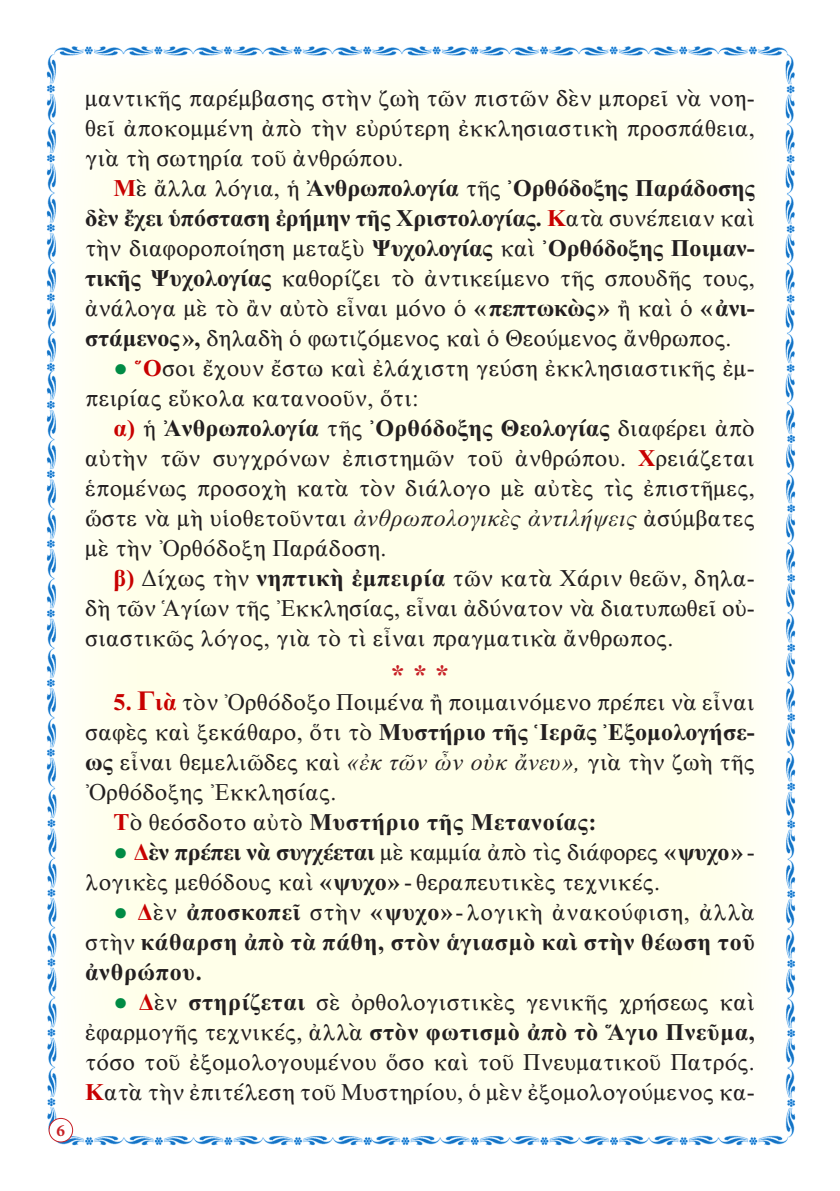
<style>
.page{position:relative;width:840px;height:1191px;background:#fff}
.page>*{position:absolute;margin:0;border:0;box-sizing:border-box;transform-origin:0 0}
.Asteriskoi{font:28px "CTOS New Times Bold Test 1";color:#c72026}
.t1{font:24px/30px "CTOS New Times Roman Test 1";letter-spacing:.01em;color:#231f20;text-align:justify}
.t2{font:24px/30px "CTOS New Times Bold Test 1";letter-spacing:.03em;color:#231f20;text-align:justify}
.t3{font:700 17px "Minion Pro";color:#c72026}
.s1{font-family:"CTOS New Times Bold Test 1";color:#c80000}
.s2{font-family:"CTOS New Times Bold Test 1"}
.s3{color:#008b44}
.s4{font-family:"CTOS New Times Italic Test 1"}
.s5{font-family:"CTOS New Times Bold Test 1";font-size:28px;color:#c80000}
.s6{color:#c80000}
.s7{font-family:"CTOS New Times Roman Test 1"}
.s8{font-family:"CTOS New Times Roman Test 1";color:#008b44}
</style>
<div class="page">
<img style="left:46px;top:46px;width:750px;height:1100px">
<div style="left:49px;top:1118px;width:24px;height:24px;background:#fff;border-radius:50%"></div>
<div style="left:49px;top:1118px;width:24px;height:24px;border:1px solid #c72026;border-radius:50%"></div>
<p class="t3" style="left:57px;top:1118px;width:10px">6</p>
<p class="t1" style="left:85px;top:83px;width:671px">μαντικῆς παρέμβασης στὴν ζωὴ τῶν πιστῶν δὲν μπορεῖ νὰ νοη&shy;θεῖ ἀποκομμένη ἀπὸ τὴν εὐρύτερη ἐκκλησιαστικὴ προσπάθεια, γιὰ τὴ σωτηρία τοῦ ἀνθρώπου.</p>
<p class="t1" style="left:85px;top:173px;width:670px;text-indent:28px"><span class="s1">Μ</span>ὲ ἄλλα λόγια, ἡ <span class="s2">Ἀνθρωπολογία</span> τῆς <span class="s2">Ὀρθόδοξης Παράδοσης δὲν ἔχει ὑπόσταση ἐρήμην τῆς Χριστολογίας.</span> <span class="s1">Κ</span>ατὰ συνέπειαν καὶ τὴν διαφοροποίηση μεταξὺ <span class="s2">Ψυχολογίας</span> καὶ <span class="s2">Ὀρθόδοξης Ποιμαν&shy;τικῆς Ψυχολογίας</span> καθορίζει τὸ ἀντικείμενο τῆς σπουδῆς τους, ἀνάλογα μὲ τὸ ἂν αὐτὸ εἶναι μόνο ὁ <span class="s2">«πεπτωκὼς»</span> ἢ καὶ ὁ <span class="s2">«ἀνι&shy;στάμενος»,</span> δηλαδὴ ὁ φωτιζόμενος καὶ ὁ Θεούμενος ἄνθρωπος.</p>
<p class="t1" style="left:85px;top:353px;width:670px;text-indent:28px"><span class="s3">●</span> <span class="s1">Ὅ</span>σοι ἔχουν ἔστω καὶ ἐλάχιστη γεύση ἐκκλησιαστικῆς ἐμ&shy;πειρίας εὔκολα κατανοοῦν, ὅτι:</p>
<p class="t1" style="left:85px;top:413px;width:670px;text-indent:28px"><span class="s1">α)</span> ἡ <span class="s2">Ἀνθρωπολογία</span> τῆς <span class="s2">Ὀρθόδοξης Θεολογίας</span> διαφέρει ἀπὸ αὐτὴν τῶν συγχρόνων ἐπιστημῶν τοῦ ἀνθρώπου. <span class="s1">Χ</span>ρειάζεται ἑπομένως προσοχὴ κατὰ τὸν διάλογο μὲ αὐτὲς τὶς ἐπιστῆμες, ὥστε νὰ μὴ υἱοθετοῦνται <span class="s4">ἀνθρωπολογικὲς ἀντιλήψεις</span> ἀσύμβατες μὲ τὴν Ὀρθόδοξη Παράδοση.</p>
<p class="t1" style="left:85px;top:563px;width:671px;text-indent:28px"><span class="s1">β)</span> Δίχως τὴν <span class="s2">νηπτικὴ ἐμπειρία</span> τῶν κατὰ Χάριν θεῶν, δηλα&shy;δὴ τῶν Ἁγίων τῆς Ἐκκλησίας, εἶναι ἀδύνατον νὰ διατυπωθεῖ οὐ&shy;σιαστικῶς λόγος, γιὰ τὸ τὶ εἶναι πραγματικὰ ἄνθρωπος.</p>
<p class="Asteriskoi" style="left:390px;top:659px;width:60px">* * *</p>
<p class="t1" style="left:85px;top:687px;width:670px;text-indent:28px"><span class="s1">5.</span> <span class="s5">Γ</span><span class="s1">ιὰ</span> τὸν Ὀρθόδοξο Ποιμένα ἢ ποιμαινόμενο πρέπει νὰ εἶναι σαφὲς καὶ ξεκάθαρο, ὅτι τὸ <span class="s2">Μυστήριο τῆς Ἱερᾶς Ἐξομολογήσε&shy;ως</span> εἶναι θεμελιῶδες καὶ <span class="s4">«ἐκ τῶν ὦν οὐκ ἄνευ»,</span> γιὰ τὴν ζωὴ τῆς Ὀρθόδοξης Ἐκκλησίας.</p>
<p class="t2" style="left:113px;top:807px;width:484px"><span class="s6">Τ</span><span class="s7">ὸ θεόσδοτο αὐτὸ</span> Μυστήριο τῆς Μετανοίας:</p>
<p class="t1" style="left:85px;top:837px;width:670px;text-indent:28px"><span class="s3">●</span> <span class="s1">Δ</span><span class="s2">ὲν πρέπει νὰ συγχέεται</span> μὲ καμμία ἀπὸ τὶς διάφορες <span class="s2">«ψυχο»</span> - λογικὲς μεθόδους καὶ <span class="s2">«ψυχο»</span> - θεραπευτικὲς τεχνικές.</p>
<p class="t2" style="left:85px;top:897px;width:670px;text-indent:28px"><span class="s8">●</span> <span class="s6">Δ</span><span class="s7">ὲν</span> ἀποσκοπεῖ <span class="s7">στὴν</span> «ψυχο»<span class="s7">-λογικὴ ἀνακούφιση, ἀλλὰ στὴν</span> κάθαρση ἀπὸ τὰ πάθη, στὸν ἁγιασμὸ καὶ στὴν θέωση τοῦ ἀνθρώπου.</p>
<p class="t1" style="left:85px;top:987px;width:671px;text-indent:28px"><span class="s3">●</span> <span class="s1">Δ</span>ὲν <span class="s2">στηρίζεται</span> σὲ ὀρθολογιστικὲς γενικῆς χρήσεως καὶ ἐφαρμογῆς τεχνικές, ἀλλὰ <span class="s2">στὸν φωτισμὸ ἀπὸ τὸ Ἅγιο Πνεῦμα, </span>τόσο τοῦ ἐξομολογουμένου ὅσο καὶ τοῦ Πνευματικοῦ Πατρός.<br><span class="s1">Κ</span>ατὰ τὴν ἐπιτέλεση τοῦ Μυστηρίου, ὁ μὲν ἐξομολογούμενος κα-</p>
</div>
